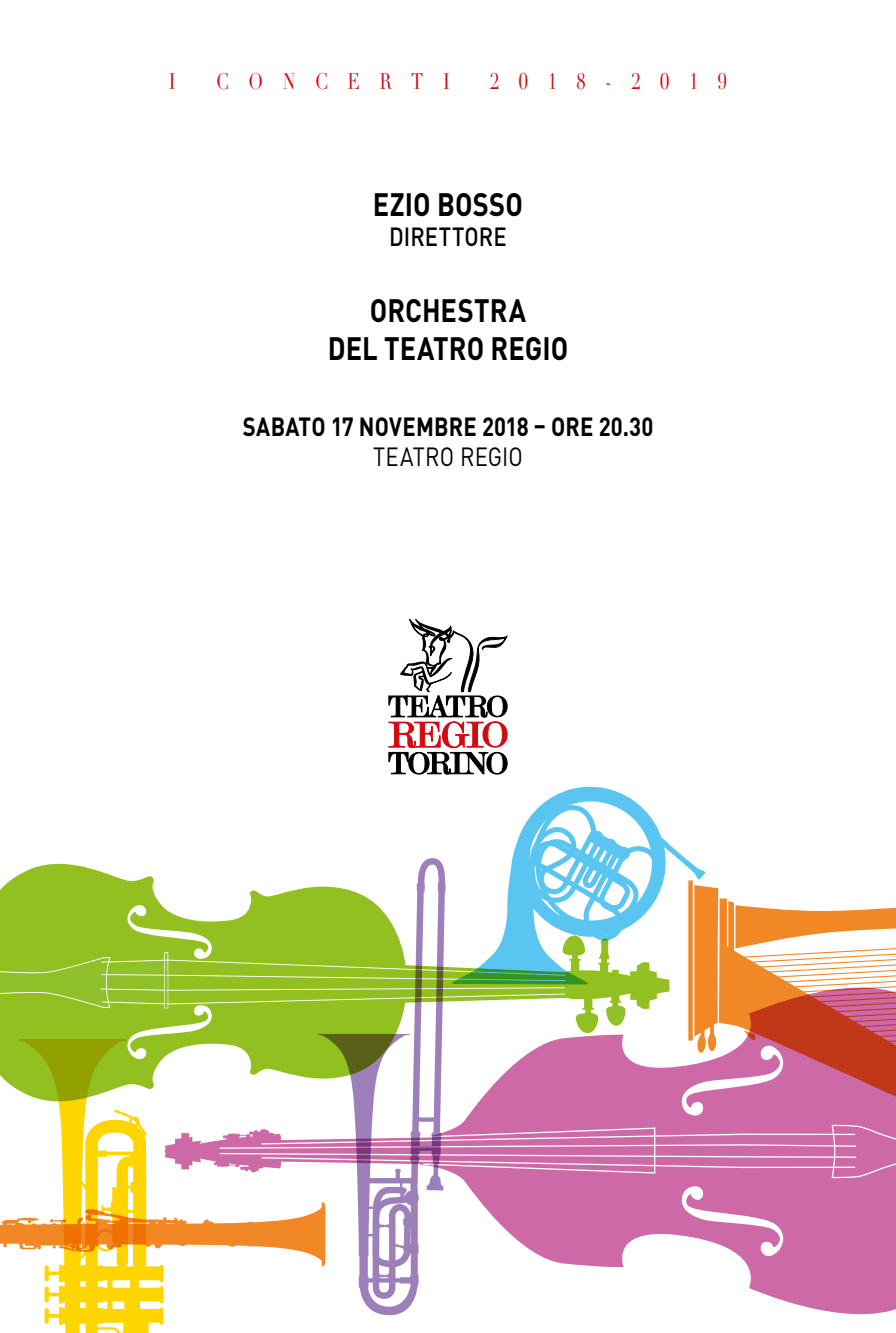
<style>
.page{position:relative;width:896px;height:1333px;background:#fff}
.page>*{position:absolute;margin:0;border:0;box-sizing:border-box;transform-origin:0 0}
.t1{font:700 32px/38.4px "DIN Pro";letter-spacing:.005em;color:#000;text-align:center;scale:.85 1}
.t2{font:700 26px "DIN Pro";letter-spacing:.005em;color:#000;scale:.85 1}
.t3{font:26px "DIN Pro";letter-spacing:.005em;color:#000;scale:.85 1}
.t4{font:500 26px "DIN Pro";letter-spacing:.005em;color:#000;scale:.85 1}
.t5{font:22px "Didot";letter-spacing:1.115em;color:#d20a11;scale:.8 1}
</style>
<div class="page">
<svg style="left:0;top:863px;width:669px;height:175px;fill:#92c020"></svg>
<svg style="left:0;top:952px;width:167px;height:55px;background:#97c332"></svg>
<svg style="left:445px;top:987px;width:274px;height:141px"></svg>
<svg style="left:445px;top:1128px;width:451px;height:185px;fill:#cc69a6"></svg>
<svg style="left:655px;top:1125px;width:64px;height:51px;background:#d178af"></svg>
<svg style="left:452px;top:786px;width:253px;height:198px"></svg>
<svg style="left:318px;top:858px;width:127px;height:456px"></svg>
<svg style="left:719px;top:898px;width:177px;height:290px"></svg>
<svg style="left:694px;top:885px;width:24px;height:167px;background:#f2933a"></svg>
<div style="left:688px;top:880px;width:5px;height:160px;background:#f18825"></div>
<svg style="left:744px;top:1030px;width:12px;height:11px"></svg>
<svg style="left:0;top:1038px;width:325px;height:295px"></svg>
<svg style="left:388px;top:618px;width:119px;height:156px"></svg>
<p class="t5" style="left:169px;top:68px;width:10px">I</p>
<p class="t5" style="left:216px;top:68px;width:294px">CONCERTI</p>
<p class="t5" style="left:490px;top:68px;width:298px">2018-2019</p>
<p class="t1" style="left:373px;top:184px;width:178px">EZIO BOSSO</p>
<p class="t4" style="left:389px;top:219px;width:140px">DIRETTORE</p>
<p class="t1" style="left:328px;top:290px;width:284px">ORCHESTRA<br>DEL TEATRO REGIO</p>
<p class="t2" style="left:243px;top:408px;width:485px">SABATO 17 NOVEMBRE 2018 – ORE 20.30</p>
<p class="t3" style="left:373px;top:438px;width:178px">TEATRO REGIO</p>
</div>
